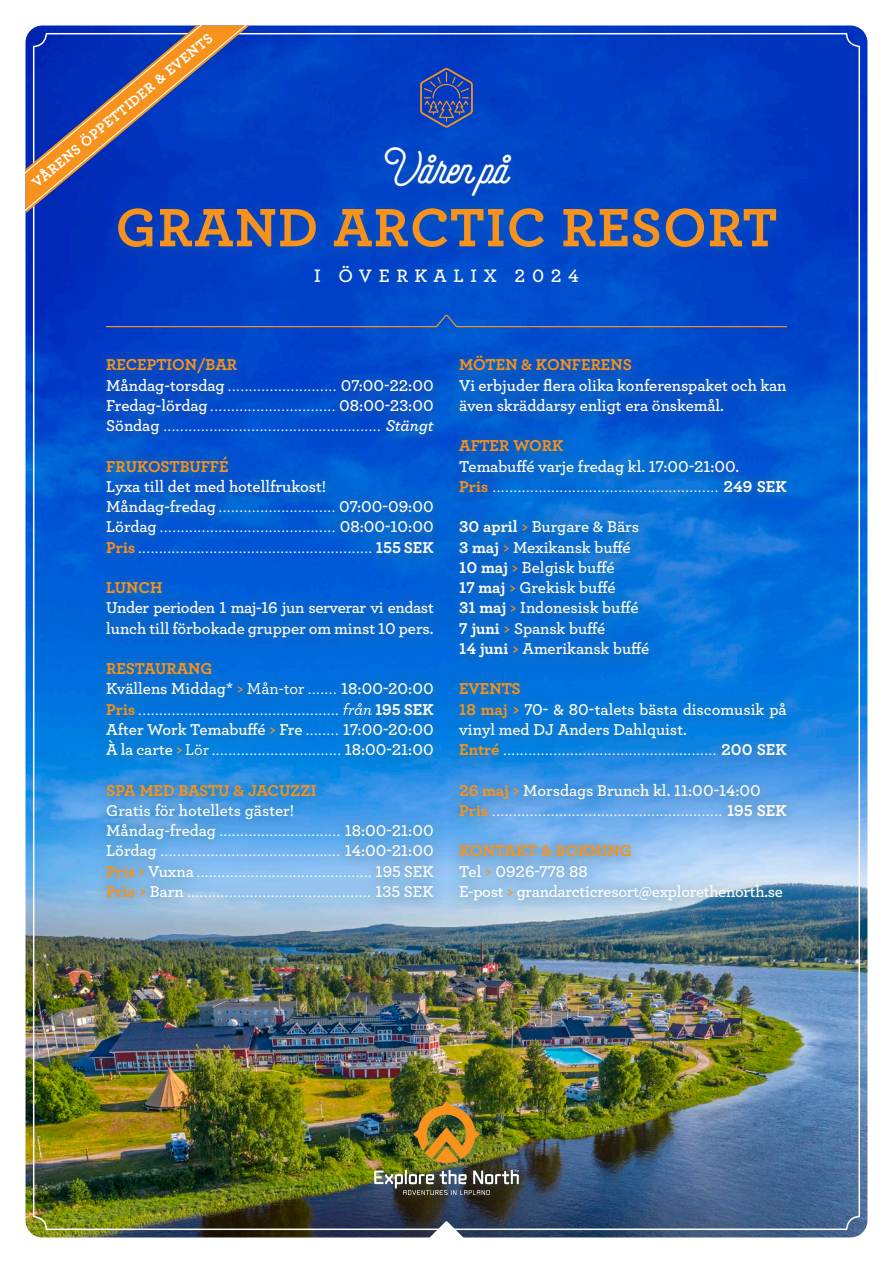
<style>
.page{position:relative;width:893px;height:1263px;background:#fff}
.page>*{position:absolute;margin:0;border:0;box-sizing:border-box;transform-origin:0 0}
.t1{font:700 56.7px "Archer";letter-spacing:.02em;color:#f7931d}
.t2{font:900 48px "Selfie";color:#fff}
.t3{font:600 18.9px "Archer";letter-spacing:.35em;color:#fff}
.t4{font:16.5px "Archer";color:#fff}
.t5{font:600 16.5px/20.2px "Archer";letter-spacing:-.005em;color:#fff}
.t6{font:700 16.5px "Archer";color:#f7931d}
.t7{font:700 14.55px "Archer";color:#fff}
.s1{font-weight:600}
.s2{font-weight:600;font-style:italic}
.s3{font-weight:700;color:#f7931d}
.s4{font-weight:700}
.s5{color:#f7931d}
.s6{font-weight:500}
.s7{font-weight:400}
.s8{font-weight:500;font-style:italic}
.s9{font-weight:600;color:#f7931d}
</style>
<div class="page">
<img style="left:26px;top:26px;width:841px;height:1211px">
<div style="left:366px;top:1095px;width:161px;height:109px;background:#3f728b;opacity:.4"></div>
<img style="left:413px;top:1101px;width:67px;height:62px">
<img style="left:374px;top:1170px;width:145px;height:25px">
<svg style="left:106px;top:315px;width:681px;height:12px;background:#144ebc"></svg>
<svg style="left:420px;top:68px;width:53px;height:60px;background:#324da1"></svg>
<div style="left:104px;top:197px;width:686px;height:65px;background:#3f728b;opacity:.3"></div>
<div style="left:371px;top:136px;width:154px;height:75px;background:#0148c6"></div>
<div style="left:303px;top:254px;width:287px;height:44px;background:#004aca"></div>
<div style="left:94px;top:347px;width:352px;height:565px;background:#3f728b;opacity:.9"></div>
<div style="left:446px;top:344px;width:353px;height:571px;background:#3f728b;opacity:.9"></div>
<svg style="left:425px;top:1221px;width:43px;height:17px"></svg>
<svg style="left:26px;top:26px;width:241px;height:211px;background:#2d47a4"></svg>
<p class="t7" style="left:27px;top:175px;width:232px;rotate:-40deg">VÅRENS ÖPPETTIDER &amp; EVENTS</p>
<p class="t2" style="left:384px;top:139px;width:126px">Våren på</p>
<p class="t1" style="left:116px;top:183px;width:663px">GRAND ARCTIC RESORT</p>
<p class="t3" style="left:314px;top:261px;width:266px">I ÖVERKALIX 2024</p>
<p class="t6" style="left:106px;top:352px;width:132px">RECEPTION/BAR</p>
<p class="t4" style="left:106px;top:374px;width:329px"><span class="s1">Måndag-torsdag</span> .......................... <span class="s1">07:00-22:00</span></p>
<p class="t4" style="left:106px;top:394px;width:329px"><span class="s1">Fredag-lördag</span> .............................. <span class="s1">08:00-23:00</span></p>
<p class="t4" style="left:106px;top:414px;width:329px"><span class="s1">Söndag</span> .................................................... <span class="s2">Stängt</span></p>
<p class="t6" style="left:106px;top:453px;width:124px">FRUKOSTBUFFÉ</p>
<p class="t5" style="left:106px;top:475px;width:221px">Lyxa till det med hotellfrukost!</p>
<p class="t4" style="left:106px;top:495px;width:329px"><span class="s1">Måndag-fredag</span> ............................ <span class="s1">07:00-09:00</span></p>
<p class="t4" style="left:106px;top:516px;width:329px"><span class="s1">Lördag</span> .......................................... <span class="s1">08:00-10:00</span></p>
<p class="t4" style="left:106px;top:536px;width:329px"><span class="s3">Pris</span>........................................................ <span class="s4">155 SEK</span></p>
<p class="t6" style="left:106px;top:575px;width:58px">LUNCH</p>
<p class="t5" style="left:106px;top:597px;width:329px">Under perioden 1 maj-16 jun serverar vi endast lunch till förbokade grupper om minst 10 pers.</p>
<p class="t6" style="left:106px;top:656px;width:108px">RESTAURANG</p>
<p class="t5" style="left:106px;top:678px;width:329px">Kvällens Middag* <span class="s5">&gt;</span> <span class="s6">Mån-tor</span> <span class="s7">.......</span> 18:00-20:00</p>
<p class="t4" style="left:106px;top:698px;width:329px"><span class="s3">Pris</span> ................................................ <span class="s8">från</span> <span class="s4">195 SEK</span></p>
<p class="t5" style="left:106px;top:718px;width:329px">After Work Temabuffé <span class="s5">&gt;</span> Fre <span class="s7">........</span> 17:00-20:00</p>
<p class="t4" style="left:106px;top:738px;width:329px"><span class="s1">À la carte</span> <span class="s9">&gt;</span><span class="s6">Lör</span>............................... <span class="s1">18:00-21:00</span></p>
<p class="t6" style="left:106px;top:777px;width:212px">SPA MED BASTU &amp; JACUZZI</p>
<p class="t5" style="left:106px;top:799px;width:189px">Gratis för hotellets gäster!</p>
<p class="t4" style="left:106px;top:819px;width:329px"><span class="s1">Måndag-fredag</span> ............................. <span class="s1">18:00-21:00</span></p>
<p class="t4" style="left:106px;top:840px;width:329px"><span class="s1">Lördag</span> ........................................... <span class="s1">14:00-21:00</span></p>
<p class="t4" style="left:106px;top:860px;width:329px"><span class="s3">Pris &gt;</span> <span class="s1">Vuxna</span>.......................................... <span class="s1">195 SEK</span></p>
<p class="t4" style="left:106px;top:880px;width:329px"><span class="s3">Pris &gt;</span> <span class="s1">Barn</span> ............................................ <span class="s1">135 SEK</span></p>
<p class="t6" style="left:459px;top:352px;width:174px">MÖTEN &amp; KONFERENS</p>
<p class="t5" style="left:459px;top:374px;width:329px">Vi erbjuder flera olika konferenspaket och kan även skräddarsy enligt era önskemål.</p>
<p class="t6" style="left:459px;top:433px;width:106px">AFTER WORK</p>
<p class="t5" style="left:459px;top:455px;width:281px">Temabuffé varje fredag kl. 17:00-21:00.</p>
<p class="t4" style="left:459px;top:475px;width:329px"><span class="s3">Pris</span> ...................................................... <span class="s4">249 SEK</span></p>
<p class="t5" style="left:459px;top:516px;width:181px"><span class="s4">30 april</span> <span class="s5">&gt;</span> Burgare &amp; Bärs</p>
<p class="t5" style="left:459px;top:536px;width:173px"><span class="s4">3 maj</span> <span class="s5">&gt;</span> Mexikansk buffé</p>
<p class="t5" style="left:459px;top:556px;width:157px"><span class="s4">10 maj</span> <span class="s5">&gt;</span> Belgisk buffé</p>
<p class="t5" style="left:459px;top:577px;width:158px"><span class="s4">17 maj</span> <span class="s5">&gt;</span> Grekisk buffé</p>
<p class="t5" style="left:459px;top:597px;width:181px"><span class="s4">31 maj</span> <span class="s5">&gt;</span> Indonesisk buffé</p>
<p class="t5" style="left:459px;top:617px;width:148px"><span class="s4">7 juni</span> <span class="s5">&gt;</span> Spansk buffé</p>
<p class="t5" style="left:459px;top:637px;width:192px"><span class="s4">14 juni</span> <span class="s5">&gt;</span> Amerikansk buffé</p>
<p class="t6" style="left:459px;top:676px;width:63px">EVENTS</p>
<p class="t5" style="left:459px;top:698px;width:329px"><span class="s3">18 maj &gt;</span> 70- &amp; 80-talets bästa discomusik på vinyl med DJ Anders Dahlquist.</p>
<p class="t4" style="left:459px;top:738px;width:329px"><span class="s3">Entré</span> ................................................... <span class="s4">200 SEK</span></p>
<p class="t5" style="left:459px;top:779px;width:303px"><span class="s3">26 maj &gt;</span> Morsdags Brunch kl. 11:00-14:00</p>
<p class="t4" style="left:459px;top:799px;width:329px"><span class="s3">Pris</span> ....................................................... <span class="s4">195 SEK</span></p>
<p class="t6" style="left:459px;top:838px;width:174px">KONTAKT &amp; BOKNING</p>
<p class="t5" style="left:459px;top:860px;width:130px">Tel <span class="s5">&gt;</span> 0926-778 88</p>
<p class="t5" style="left:459px;top:880px;width:325px">E-post <span class="s5">&gt;</span> grandarcticresort@explorethenorth.se</p>
</div>
